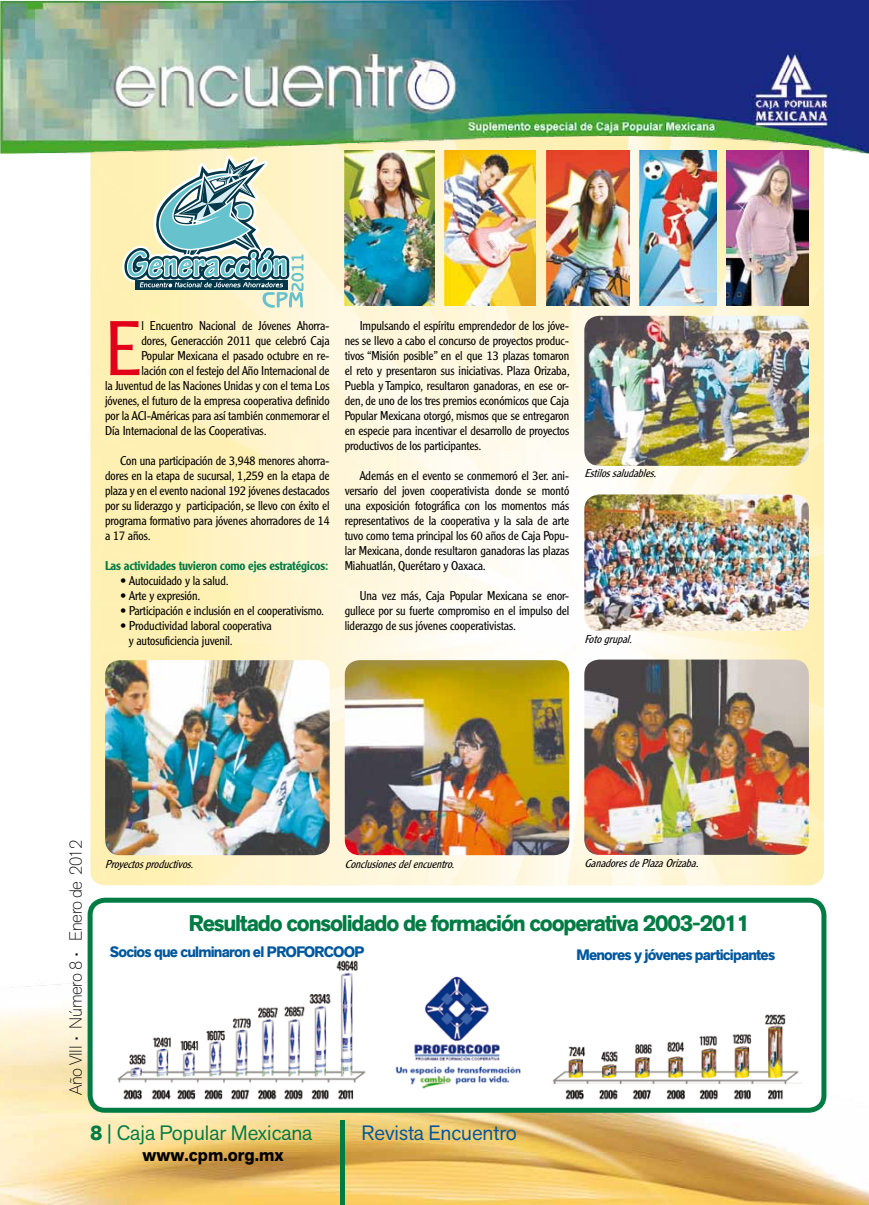
<style>
.page{position:relative;width:869px;height:1205px;background:#fff}
.page>*{position:absolute;margin:0;border:0;box-sizing:border-box;transform-origin:0 0}
.t1{font:300 75.5px "Clearface Gothic LT Std";color:#e2001a}
.t2{font:700 22.5px "Akzid Grtsk Next";letter-spacing:-.05em;color:#007b44}
.t3{font:20.62px "Akzid Grtsk Next";color:#007b44}
.t4{font:20.62px "Akzid Grtsk Next";color:#00579d}
.t5{font:200 17.5px "Akzid Grtsk Next";letter-spacing:-.02em;color:#000}
.t6{font:700 17.5px "Akzid Grtsk Next";color:#000}
.t7{font:700 15px "Akzid Grtsk Next";letter-spacing:-.05em;color:#00579d}
.t8{font:300 12.5px/15px "Clearface Gothic LT Std";letter-spacing:-.01em;color:#000;text-align:justify}
.t9{font:500 12.5px "Clearface Gothic LT Std";letter-spacing:-.02em;color:#007b44}
.t10{font:italic 300 11.25px "Clearface Gothic LT Std";color:#000}
.s1{font-weight:700}
</style>
<div class="page">
<img style="left:0;top:979px;width:868px;height:226px">
<hr style="left:340px;top:1120px;width:4px;height:85px;background:#007b44">
<img style="left:90px;top:153px;width:733px;height:732px">
<div style="left:90px;top:900px;width:733px;height:210px;background:#fff;border-radius:15px"></div>
<img style="left:117px;top:960px;width:685px;height:140px">
<div style="left:88px;top:898px;width:738px;height:215px;border:5px solid #007b44;border-radius:15px"></div>
<img style="left:0;top:0;width:868px;height:153px">
<img style="left:584px;top:316px;width:224px;height:150px">
<img style="left:584px;top:659px;width:224px;height:196px">
<img style="left:344px;top:660px;width:225px;height:195px">
<img style="left:105px;top:660px;width:224px;height:195px">
<img style="left:584px;top:494px;width:224px;height:137px">
<svg style="left:114px;top:145px;width:189px;height:163px;background:#b9cbb3"></svg>
<img style="left:546px;top:150px;width:82px;height:156px">
<img style="left:444px;top:150px;width:91px;height:156px">
<img style="left:344px;top:150px;width:90px;height:156px">
<img style="left:639px;top:150px;width:77px;height:156px">
<img style="left:726px;top:150px;width:82px;height:156px">
<h1 class="t1" style="left:105px;top:303px;width:38px">E</h1>
<p class="t8" style="left:141px;top:318px;width:190px">l Encuentro Nacional de Jóvenes Ahorra-</p>
<p class="t8" style="left:141px;top:333px;width:190px">dores, Generacción 2011 que celebró Caja</p>
<p class="t8" style="left:141px;top:348px;width:190px">Popular Mexicana el pasado octubre en re-</p>
<p class="t8" style="left:141px;top:363px;width:190px">lación con el festejo del Año Internacional de</p>
<p class="t8" style="left:105px;top:378px;width:226px">la Juventud de las Naciones Unidas y con el tema Los</p>
<p class="t8" style="left:105px;top:393px;width:226px">jóvenes, el futuro de la empresa cooperativa definido</p>
<p class="t8" style="left:105px;top:408px;width:226px">por la ACI-Américas para así también conmemorar el</p>
<p class="t8" style="left:105px;top:423px;width:163px">Día Internacional de las Cooperativas.</p>
<p class="t8" style="left:105px;top:453px;width:226px;text-indent:15px">Con una participación de 3,948 menores ahorra&shy;dores en la etapa de sucursal, 1,259 en la etapa de plaza y en el evento nacional 192 jóvenes destacados por su liderazgo y participación, se llevo con éxito el programa formativo para jóvenes ahorradores de 14 a 17 años.</p>
<p class="t9" style="left:105px;top:558px;width:224px">Las actividades tuvieron como ejes estratégicos:</p>
<p class="t8" style="left:120px;top:573px;width:110px">• Autocuidado y la salud.</p>
<p class="t8" style="left:120px;top:588px;width:82px">• Arte y expresión.</p>
<p class="t8" style="left:120px;top:603px;width:205px">• Participación e inclusión en el cooperativismo.</p>
<p class="t8" style="left:129px;top:618px;width:145px;text-indent:-9px">• Productividad laboral cooperativa y autosuficiencia juvenil.</p>
<p class="t8" style="left:344px;top:318px;width:226px;text-indent:15px">Impulsando el espíritu emprendedor de los jóve&shy;nes se llevo a cabo el concurso de proyectos produc&shy;tivos “Misión posible” en el que 13 plazas tomaron el reto y presentaron sus iniciativas. Plaza Orizaba, Puebla y Tampico, resultaron ganadoras, en ese or&shy;den, de uno de los tres premios económicos que Caja Popular Mexicana otorgó, mismos que se entregaron en especie para incentivar el desarrollo de proyectos productivos de los participantes.</p>
<p class="t8" style="left:344px;top:468px;width:226px;text-indent:15px">Además en el evento se conmemoró el 3er. ani&shy;versario del joven cooperativista donde se montó una exposición fotográfica con los momentos más representativos de la cooperativa y la sala de arte tuvo como tema principal los 60 años de Caja Popu&shy;lar Mexicana, donde resultaron ganadoras las plazas Miahuatlán, Querétaro y Oaxaca.</p>
<p class="t8" style="left:344px;top:588px;width:226px;text-indent:15px">Una vez más, Caja Popular Mexicana se enor&shy;gullece por su fuerte compromiso en el impulso del liderazgo de sus jóvenes cooperativistas.</p>
<p class="t10" style="left:584px;top:466px;width:77px">Estilossaludables.</p>
<p class="t10" style="left:584px;top:632px;width:53px">Fotogrupal.</p>
<h3 class="t5" style="left:64px;top:1095px;width:257px;rotate:-90deg">Año VIII • Número 8 • Enero de 2012</h3>
<p class="t10" style="left:105px;top:857px;width:94px">Proyectosproductivos.</p>
<p class="t10" style="left:344px;top:857px;width:115px">Conclusionesdelencuentro.</p>
<p class="t10" style="left:584px;top:856px;width:119px">GanadoresdePlazaOrizaba.</p>
<h2 class="t2" style="left:189px;top:909px;width:563px">Resultado consolidado de formación cooperativa 2003-2011</h2>
<p class="t7" style="left:110px;top:942px;width:256px">Socios que culminaron el PROFORCOOP</p>
<p class="t7" style="left:576px;top:945px;width:200px">Menores y jóvenes participantes</p>
<h3 class="t3" style="left:90px;top:1119px;width:223px"><span class="s1">8</span> | Caja Popular Mexicana</h3>
<h3 class="t6" style="left:142px;top:1144px;width:143px">www.cpm.org.mx</h3>
<h3 class="t4" style="left:361px;top:1119px;width:157px">Revista Encuentro</h3>
</div>
